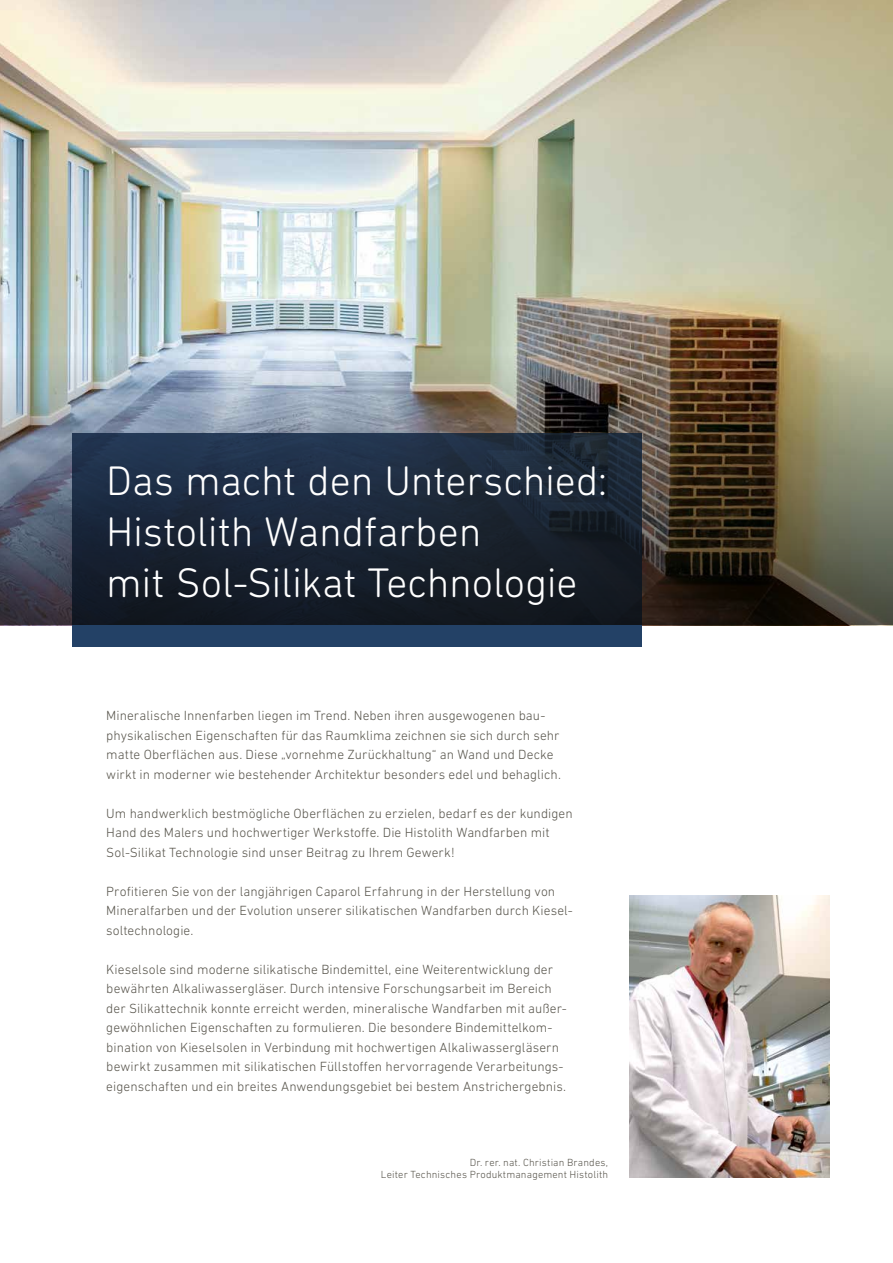
<style>
.page{position:relative;width:893px;height:1263px;background:#fff}
.page>*{position:absolute;margin:0;border:0;box-sizing:border-box;transform-origin:0 0}
.t1{font:300 42px/51px "DIN Next Rounded LT Pro";letter-spacing:-.005em;color:#fff}
.t2{font:300 13.5px/19.5px "DIN Next LT Pro";letter-spacing:.005em;color:#57544b}
.t3{font:300 10.5px/12px "DIN Next LT Pro";letter-spacing:.015em;color:#57544b;text-align:right}
</style>
<div class="page">
<img style="left:0;top:0;width:893px;height:352px">
<img style="left:0;top:352px;width:893px;height:273px">
<div style="left:72px;top:625px;width:570px;height:21px;background:#234166"></div>
<img style="left:629px;top:895px;width:200px;height:283px">
<h1 class="t1" style="left:106px;top:455px;width:503px">Das macht den Unterschied:<br>Histolith Wandfarben<br>mit Sol-Silikat Technologie</h1>
<p class="t2" style="left:106px;top:706px;width:456px">Mineralische Innenfarben liegen im Trend. Neben ihren ausgewogenen bau&shy;physikalischen Eigenschaften für das Raumklima zeichnen sie sich durch sehr matte Oberflächen aus. Diese „vornehme Zurückhaltung“ an Wand und Decke wirkt in moderner wie bestehender Architektur besonders edel und behaglich.</p>
<p class="t2" style="left:106px;top:803px;width:468px">Um handwerklich bestmögliche Oberflächen zu erzielen, bedarf es der kundigen<br>Hand des Malers und hochwertiger Werkstoffe. Die Histolith Wandfarben mit<br>Sol-Silikat Technologie sind unser Beitrag zu Ihrem Gewerk!</p>
<p class="t2" style="left:106px;top:881px;width:468px">Profitieren Sie von der langjährigen Caparol Erfahrung in der Herstellung von<br>Mineralfarben und der Evolution unserer silikatischen Wandfarben durch Kiesel&shy;soltechnologie.</p>
<p class="t2" style="left:106px;top:959px;width:462px">Kieselsole sind moderne silikatische Bindemittel, eine Weiterentwicklung der bewährten Alkaliwassergläser. Durch intensive Forschungsarbeit im Bereich der Silikattechnik konnte erreicht werden, mineralische Wandfarben mit außer&shy;gewöhnlichen Eigenschaften zu formulieren. Die besondere Bindemittelkom&shy;bination von Kieselsolen in Verbindung mit hochwertigen Alkaliwassergläsern bewirkt zusammen mit silikatischen Füllstoffen hervorragende Verarbeitungs&shy;eigenschaften und ein breites Anwendungsgebiet bei bestem Anstrichergebnis.</p>
<p class="t3" style="left:381px;top:1156px;width:229px">Dr. rer. nat. Christian Brandes,<br>Leiter Technisches Produktmanagement Histolith</p>
</div>
